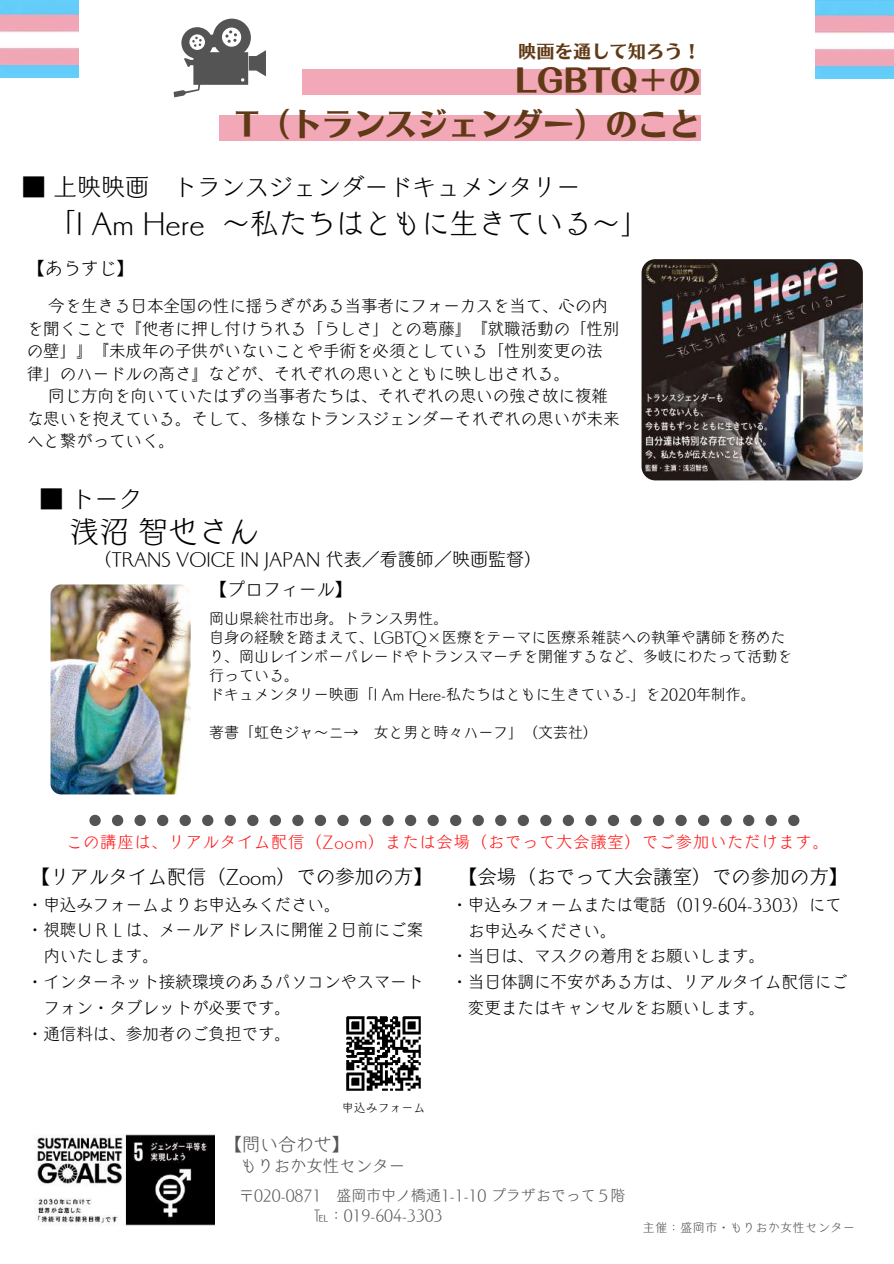
<style>
.page{position:relative;width:894px;height:1264px;background:#fff}
.page>*{position:absolute;margin:0;border:0;box-sizing:border-box;transform-origin:0 0}
.t1{font:31.5px/44px "Motoya Aporo Std W6";color:#603a16;text-align:right}
.t2{font:30px "Canva Pearl Std L";color:#000}
.t3{font:28.5px "Canva Pearl Std L";color:#000}
.t4{font:24px "Canva Pearl Std L";color:#000}
.t5{font:19.5px "Canva Pearl Std L";color:#000}
.t6{font:18px "Canva Pearl Std L";color:#000}
.t7{font:18px "Canva Pearl Std L";color:#545454}
.t8{font:17.55px "Motoya Aporo Std W6";letter-spacing:.045em;color:#603a16}
.t9{font:16.5px/22.5px "Canva Pearl Std L";color:#000}
.t10{font:16.5px "Canva Pearl Std L";color:#545454}
.t11{font:16.2px "Canva Pearl Std L";letter-spacing:.05em;color:#ff1616}
.t12{font:15px/19px "Canva Pearl Std L";color:#000}
.t13{font:15px/20.2px "Canva Pearl Std L";color:#545454}
.t14{font:11.85px "Canva Pearl Std L";letter-spacing:.055em;color:#545454}
.t15{font:11.25px "Canva Pearl Std L";letter-spacing:.055em;color:#000}
</style>
<div class="page">
<div style="left:302px;top:69px;width:398px;height:26px;background:#f2a8b7"></div>
<div style="left:220px;top:115px;width:480px;height:26px;background:#f2a8b7"></div>
<img style="left:0;top:0;width:79px;height:78px">
<svg style="left:173px;top:19px;width:93px;height:78px"></svg>
<svg style="left:89px;top:814px;width:710px;height:12px"></svg>
<img style="left:641px;top:259px;width:221px;height:221px;border-radius:14px">
<img style="left:815px;top:0;width:78px;height:79px">
<img style="left:50px;top:584px;width:140px;height:210px;border-radius:11px">
<img style="left:346px;top:1016px;width:75px;height:75px">
<img style="left:34px;top:1134px;width:180px;height:91px">
<p class="t8" style="left:518px;top:42px;width:183px">映画を通して知ろう！</p>
<h1 class="t1" style="left:235px;top:58px;width:466px">LGBTQ＋の<br>T（トランスジェンダー）のこと</h1>
<h3 class="t4" style="left:22px;top:175px;width:559px">■ 上映映画 トランスジェンダードキュメンタリー</h3>
<h3 class="t3" style="left:48px;top:209px;width:602px">「I Am Here ～私たちはともに生きている～」</h3>
<p class="t6" style="left:27px;top:259px;width:109px">【あらすじ】</p>
<p class="t9" style="left:27px;top:295px;width:594px;text-indent:21px">今を生きる日本全国の性に揺らぎがある当事者にフォーカスを当て、心の内を聞くことで『他者に押し付けられる「らしさ」との葛藤』『就職活動の「性別の壁」』『未成年の子供がいないことや手術を必須としている「性別変更の法律」のハードルの高さ』などが、それぞれの思いとともに映し出される。</p>
<p class="t9" style="left:27px;top:385px;width:594px;text-indent:21px">同じ方向を向いていたはずの当事者たちは、それぞれの思いの強さ故に複雑な思いを抱えている。そして、多様なトランスジェンダーそれぞれの思いが未来へと繋がっていく。</p>
<h3 class="t4" style="left:39px;top:486px;width:105px">■ トーク</h3>
<h2 class="t2" style="left:69px;top:516px;width:191px">浅沼智也さん</h2>
<p class="t6" style="left:93px;top:550px;width:450px">（TRANS VOICE IN JAPAN 代表／看護師／映画監督）</p>
<p class="t6" style="left:209px;top:579px;width:145px">【プロフィール】</p>
<p class="t12" style="left:209px;top:608px;width:584px">岡山県総社市出身。トランス男性。<br>自身の経験を踏まえて、LGBTQ×医療をテーマに医療系雑誌への執筆や講師を務めたり、岡山レインボーパレードやトランスマーチを開催するなど、多岐にわたって活動を行っている。<br>ドキュメンタリー映画「I Am Here-私たちはともに生きている-」を2020年制作。</p>
<p class="t12" style="left:209px;top:722px;width:390px">著書「虹色ジャ～ニ→ 女と男と時々ハーフ」（文芸社）</p>
<p class="t11" style="left:66px;top:833px;width:764px">この講座は、リアルタイム配信（Zoom）または会場（おでって大会議室）でご参加いただけます。</p>
<p class="t5" style="left:458px;top:866px;width:392px">【会場（おでって大会議室）での参加の方】</p>
<p class="t9" style="left:451px;top:893px;width:391px">・申込みフォームまたは電話（019-604-3303）にて</p>
<p class="t9" style="left:468px;top:919px;width:150px">お申込みください。</p>
<p class="t9" style="left:451px;top:944px;width:315px">・当日は、マスクの着用をお願いします。</p>
<p class="t9" style="left:451px;top:970px;width:398px">・当日体調に不安がある方は、リアルタイム配信にご</p>
<p class="t9" style="left:468px;top:996px;width:299px">変更またはキャンセルをお願いします。</p>
<p class="t5" style="left:31px;top:866px;width:403px">【リアルタイム配信（Zoom）での参加の方】</p>
<p class="t9" style="left:27px;top:893px;width:315px">・申込みフォームよりお申込みください。</p>
<p class="t9" style="left:27px;top:918px;width:398px">・視聴ＵＲＬは、メールアドレスに開催２日前にご案</p>
<p class="t9" style="left:43px;top:944px;width:117px">内いたします。</p>
<p class="t9" style="left:27px;top:970px;width:398px">・インターネット接続環境のあるパソコンやスマート</p>
<p class="t9" style="left:43px;top:996px;width:249px">フォン・タブレットが必要です。</p>
<p class="t9" style="left:27px;top:1022px;width:266px">・通信料は、参加者のご負担です。</p>
<p class="t15" style="left:342px;top:1101px;width:84px">申込みフォーム</p>
<p class="t7" style="left:224px;top:1135px;width:127px">【問い合わせ】</p>
<p class="t10" style="left:240px;top:1156px;width:166px">もりおか女性センター</p>
<p class="t13" style="left:314px;top:1184px;width:313px;text-indent:-75px">〒020-0871 盛岡市中ノ橋通1-1-10 プラザおでって５階℡：019-604-3303</p>
<p class="t14" style="left:642px;top:1221px;width:213px">主催：盛岡市・もりおか女性センター</p>
</div>
